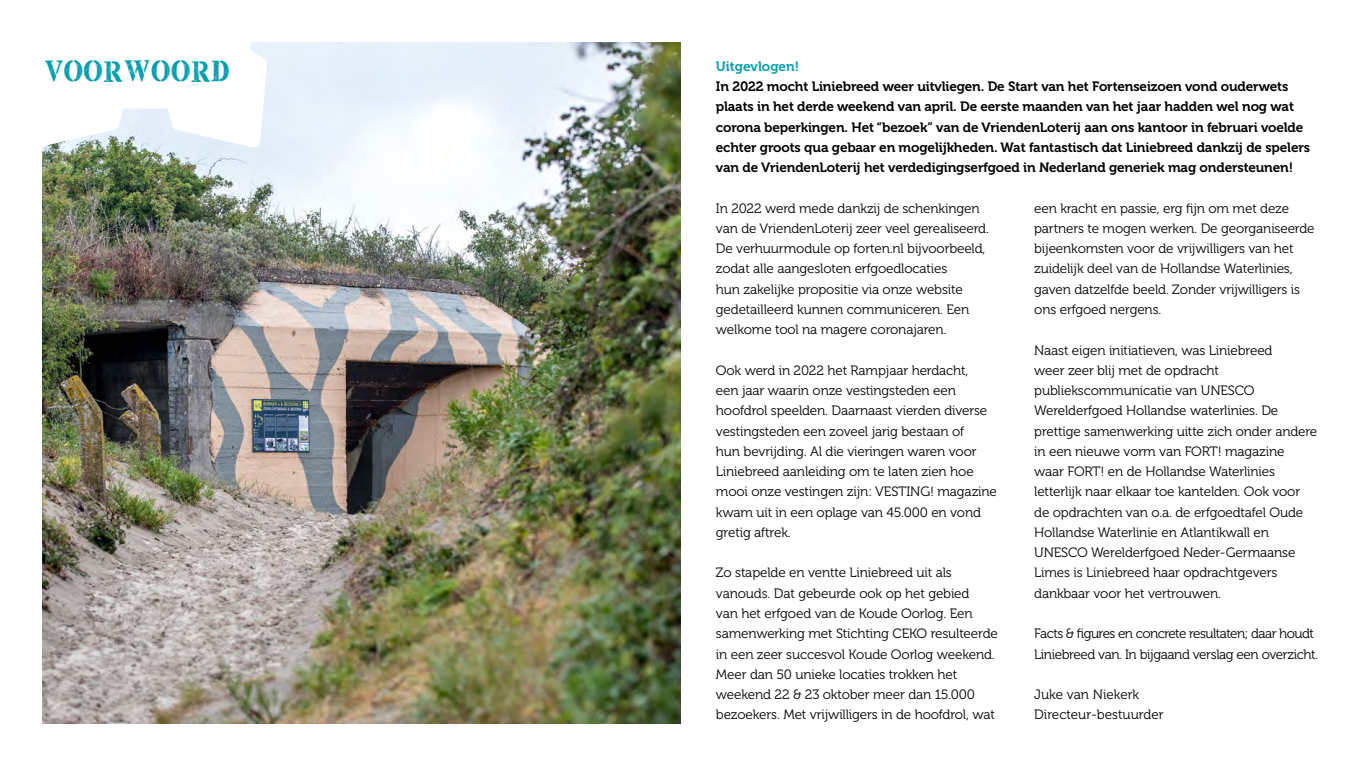
<style>
.page{position:relative;width:1361px;height:766px;background:#fff}
.page>*{position:absolute;margin:0;border:0;box-sizing:border-box;transform-origin:0 0}
.t1{font:29.7px "Top Secret Stamp";letter-spacing:-.01em;color:#009dad}
.t2{font:13.5px/20.2px "Museo 300";letter-spacing:-.01em;color:#000}
.t3{font:13.5px/20.2px "Museo 700";letter-spacing:-.01em;color:#000}
.t4{font:13.5px "Museo 300";letter-spacing:-.03em;color:#000}
.t5{font:13.5px "Museo 300";letter-spacing:-.04em;color:#000}
.t6{font:13.5px "Museo 700";color:#009dad}
</style>
<div class="page">
<img style="left:43px;top:43px;width:637px;height:680px">
<svg style="left:42px;top:42px;width:297px;height:115px"></svg>
<p class="t1" style="left:44px;top:53px;width:187px">VOORWOORD</p>
<p class="t6" style="left:716px;top:59px;width:85px">Uitgevlogen!</p>
<p class="t3" style="left:716px;top:76px;width:596px">In 2022 mocht Liniebreed weer uitvliegen. De Start van het Fortenseizoen vond ouderwets plaats in het derde weekend van april. De eerste maanden van het jaar hadden wel nog wat corona beperkingen. Het “bezoek” van de VriendenLoterij aan ons kantoor in februari voelde echter groots qua gebaar en mogelijkheden. Wat fantastisch dat Liniebreed dankzij de spelers van de VriendenLoterij het verdedigingserfgoed in Nederland generiek mag ondersteunen!</p>
<p class="t2" style="left:716px;top:198px;width:275px">In 2022 werd mede dankzij de schenkingen van de VriendenLoterij zeer veel gerealiseerd.<br>De verhuurmodule op forten.nl bijvoorbeeld, zodat alle aangesloten erfgoedlocaties<br>hun zakelijke propositie via onze website gedetailleerd kunnen communiceren. Een welkome tool na magere coronajaren.</p>
<p class="t2" style="left:716px;top:360px;width:282px">Ook werd in 2022 het Rampjaar herdacht,<br>een jaar waarin onze vestingsteden een hoofdrol speelden. Daarnaast vierden diverse vestingsteden een zoveel jarig bestaan of<br>hun bevrijding. Al die vieringen waren voor Liniebreed aanleiding om te laten zien hoe mooi onze vestingen zijn: VESTING! magazine kwam uit in een oplage van 45.000 en vond gretig aftrek.</p>
<p class="t2" style="left:716px;top:562px;width:283px">Zo stapelde en ventte Liniebreed uit als vanouds. Dat gebeurde ook op het gebied<br>van het erfgoed van de Koude Oorlog. Een samenwerking met Stichting CEKO resulteerde in een zeer succesvol Koude Oorlog weekend.<br>Meer dan 50 unieke locaties trokken het weekend 22 &amp; 23 oktober meer dan 15.000 bezoekers. Met vrijwilligers in de hoofdrol, wat</p>
<p class="t2" style="left:1034px;top:198px;width:282px">een kracht en passie, erg fijn om met deze partners te mogen werken. De georganiseerde bijeenkomsten voor de vrijwilligers van het zuidelijk deel van de Hollandse Waterlinies, gaven datzelfde beeld. Zonder vrijwilligers is ons erfgoed nergens.</p>
<p class="t2" style="left:1034px;top:340px;width:285px">Naast eigen initiatieven, was Liniebreed<br>weer zeer blij met de opdracht publiekscommunicatie van UNESCO Werelderfgoed Hollandse waterlinies. De prettige samenwerking uitte zich onder andere in een nieuwe vorm van FORT! magazine waar FORT! en de Hollandse Waterlinies letterlijk naar elkaar toe kantelden. Ook voor de opdrachten van o.a. de erfgoedtafel Oude Hollandse Waterlinie en Atlantikwall en UNESCO Werelderfgoed Neder-Germaanse Limes is Liniebreed haar opdrachtgevers dankbaar voor het vertrouwen.</p>
<p class="t5" style="left:1034px;top:626px;width:281px">Facts &amp; figures en concrete resultaten; daar houdt</p>
<p class="t4" style="left:1034px;top:646px;width:285px">Liniebreed van. In bijgaand verslag een overzicht.</p>
<p class="t2" style="left:1034px;top:684px;width:107px">Juke van Niekerk</p>
<p class="t2" style="left:1034px;top:704px;width:131px">Directeur-bestuurder</p>
</div>
